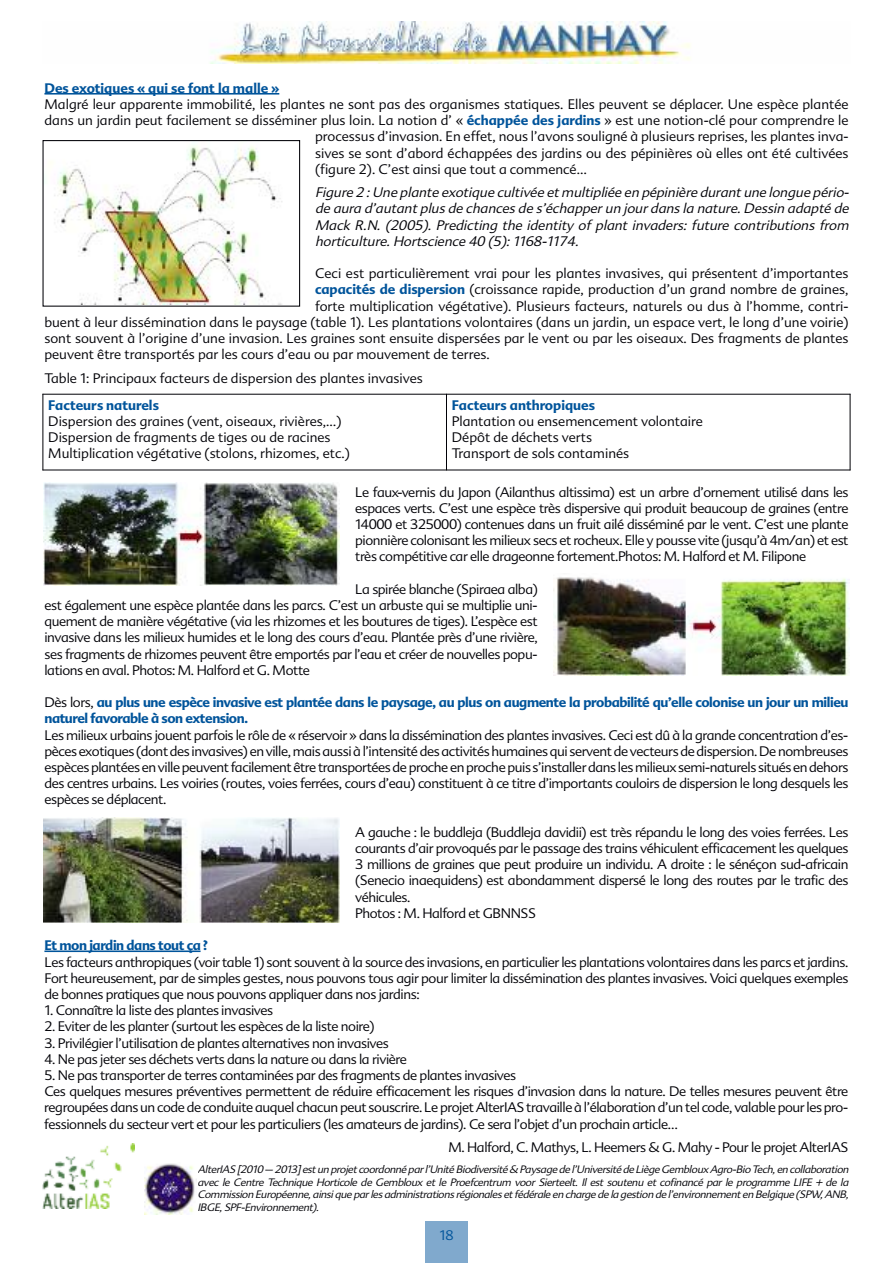
<style>
.page{position:relative;width:893px;height:1263px;background:#fff}
.page>*{position:absolute;margin:0;border:0;box-sizing:border-box;transform-origin:0 0}
.t1{font:300 13.5px/16.2px "Advert";letter-spacing:-.03em;color:#000006;text-align:justify}
.t2{font:300 13.5px/16.2px "Advert";color:#000006}
.t3{font:italic 300 13.5px/16.2px "Advert";color:#000006;text-align:justify}
.t4{font:700 13.5px/16.2px "Advert";letter-spacing:-.03em;color:#00549b}
.t5{font:700 13.5px "Advert";color:#00549b}
.t6{font:300 13.5px "Advert";color:#00549b}
.t7{font:italic 300 10.5px/12.6px "Advert";letter-spacing:-.03em;color:#000006;text-align:justify}
.s1{font-weight:700;color:#00549b}
.s2{font-weight:300;color:#000006}
</style>
<div class="page">
<img style="left:210px;top:21px;width:480px;height:43px">
<div style="left:425px;top:1220px;width:43px;height:43px;background:#80a9cd"></div>
<hr style="left:44px;top:93px;width:235px;height:2px;background:#00549b">
<img style="left:50px;top:146px;width:232px;height:159px">
<div style="left:43px;top:140px;width:257px;height:167px;border:1px solid #000006"></div>
<hr style="left:43px;top:394px;width:1px;height:76px;background:#000006">
<hr style="left:446px;top:394px;width:1px;height:76px;background:#000006">
<hr style="left:850px;top:394px;width:1px;height:76px;background:#000006">
<hr style="left:43px;top:394px;width:807px;height:1px;background:#000006">
<hr style="left:43px;top:470px;width:807px;height:1px;background:#000006">
<hr style="left:44px;top:950px;width:157px;height:2px;background:#00549b">
<img style="left:44px;top:482px;width:295px;height:104px">
<img style="left:554px;top:577px;width:295px;height:99px">
<img style="left:44px;top:818px;width:295px;height:104px">
<img style="left:43px;top:1144px;width:92px;height:64px">
<img style="left:144px;top:1163px;width:53px;height:52px">
<p class="t5" style="left:44px;top:80px;width:236px">Des exotiques « qui se font la malle »</p>
<p class="t2" style="left:44px;top:96px;width:806px">Malgré leur apparente immobilité, les plantes ne sont pas des organismes statiques. Elles peuvent se déplacer. Une espèce plantée</p>
<p class="t2" style="left:44px;top:112px;width:806px">dans un jardin peut facilement se disséminer plus loin. La notion d’ « <span class="s1">échappée des jardins</span> » est une notion-clé pour comprendre le</p>
<p class="t2" style="left:315px;top:129px;width:535px">processus d’invasion. En effet, nous l’avons souligné à plusieurs reprises, les plantes inva-</p>
<p class="t2" style="left:315px;top:145px;width:535px">sives se sont d’abord échappées des jardins ou des pépinières où elles ont été cultivées</p>
<p class="t2" style="left:315px;top:161px;width:273px">(figure 2). C’est ainsi que tout a commencé…</p>
<p class="t3" style="left:315px;top:184px;width:537px">Fig ure 2 : Une plante exotiq ue cultivée et multipliée en pépinière durant une long ue pério&shy;de aura d’autant plus de chances de s’échapper un jour dans la nature. Dessin adapté de Mack R.N. (2005). Predicting the identity of plant invaders: future contributions from horticulture. Hortscience 40 (5): 1168-1174.</p>
<p class="t2" style="left:315px;top:265px;width:535px">Ceci est particulièrement vrai pour les plantes invasives, qui présentent d’importantes</p>
<p class="t2" style="left:315px;top:282px;width:535px"><span class="s1">capacités de dispersion</span> (croissance rapide, production d’un grand nombre de graines,</p>
<p class="t2" style="left:315px;top:298px;width:535px">forte multiplication végétative). Plusieurs facteurs, naturels ou dus à l’homme, contri-</p>
<p class="t2" style="left:44px;top:314px;width:806px">buent à leur dissémination dans le paysage (table 1). Les plantations volontaires (dans un jardin, un espace vert, le long d’une voirie)</p>
<p class="t2" style="left:44px;top:330px;width:806px">sont souvent à l’origine d’une invasion. Les graines sont ensuite dispersées par le vent ou par les oiseaux. Des fragments de plantes</p>
<p class="t2" style="left:44px;top:346px;width:447px">peuvent être transportés par les cours d’eau ou par mouvement de terres.</p>
<p class="t2" style="left:44px;top:370px;width:380px">Table 1: Principaux facteurs de dispersion des plantes invasives</p>
<p class="t5" style="left:48px;top:397px;width:112px">Facteurs naturels</p>
<p class="t2" style="left:48px;top:413px;width:303px">Dispersion des graines (vent, oiseaux, rivières,…)<br>Dispersion de fragments de tiges ou de racines<br>Multiplication végétative (stolons, rhizomes, etc.)</p>
<p class="t5" style="left:452px;top:397px;width:145px">Facteurs anthropiques</p>
<p class="t2" style="left:452px;top:413px;width:253px">Plantation ou ensemencement volontaire<br>Dépôt de déchets verts<br>Transport de sols contaminés</p>
<p class="t1" style="left:355px;top:484px;width:495px">Le faux-vernis du Japon (Ailanthus altissima) est un arbre d’ornement utilisé dans les espaces verts. C’est une espèce très dispersive qui produit beaucoup de graines (entre 14000 et 325000) contenues dans un fruit ailé disséminé par le vent. C’est une plante pionnière colonisant les milieux secs et rocheux. Elle y pousse vite (jusqu’à 4m/an) et est très compétitive car elle drageonne fortement.Photos: M. Halford et M. Filipone</p>
<p class="t1" style="left:44px;top:581px;width:495px;text-indent:311px">La spirée blanche (Spiraea alba) est également une espèce plantée dans les parcs. C’est un arbuste qui se multiplie uni&shy;quement de manière végétative (via les rhizomes et les boutures de tiges). L’espèce est invasive dans les milieux humides et le long des cours d’eau. Plantée près d’une rivière, ses fragments de rhizomes peuvent être emportés par l’eau et créer de nouvelles popu&shy;lations en aval. Photos: M. Halford et G. Motte</p>
<p class="t4" style="left:44px;top:694px;width:806px"><span class="s2">Dès lors,</span> au plus une espèce invasive est plantée dans le paysage, au plus on augmente la probabilité qu’elle colonise un jour un milieu naturel favorable à son extension.</p>
<p class="t1" style="left:44px;top:727px;width:806px">Les milieux urbains jouent parfois le rôle de « réservoir » dans la dissémination des plantes invasives. Ceci est dû à la grande concentration d’es&shy;pècesexotiques (dontdes invasives)enville,maisaussiàl’intensitédesactivitéshumainesqui serventdevecteursdedispersion.Denombreuses espècesplantéesenvillepeuventfacilementêtretransportéesdeprocheenprochepuis s’installerdans lesmilieuxsemi-naturels situésendehors des centres urbains. Les voiries (routes, voies ferrées, cours d’eau) constituent à ce titre d’importants couloirs de dispersion le long desquels les espèces se déplacent.</p>
<p class="t1" style="left:355px;top:824px;width:495px;text-align:left">A gauche : le buddleja (Buddleja davidii) est très répandu le long des voies ferrées. Les courants d’air provoqués par le passage des trains véhiculent efficacement les quelques 3 millions de graines que peut produire un individu. A droite : le sénéçon sud-africain (Senecio inaequidens) est abondamment dispersé le long des routes par le trafic des véhicules.<br>Photos : M. Halford et GBNNSS</p>
<p class="t4" style="left:44px;top:937px;width:165px">Et mon jardin dans tout ça ?</p>
<p class="t1" style="left:44px;top:954px;width:806px">Les facteurs anthropiques (voir table 1) sont souvent à la source des invasions, en particulier les plantations volontaires dans les parcs et jardins.<br>Fort heureusement, par de simples gestes, nous pouvons tous agir pour limiter la dissémination des plantes invasives. Voici quelques exemples de bonnes pratiques que nous pouvons appliquer dans nos jardins:</p>
<p class="t1" style="left:44px;top:1002px;width:230px">1. Connaître la liste des plantes invasives</p>
<p class="t1" style="left:44px;top:1018px;width:332px">2. Eviter de les planter (surtout les espèces de la liste noire)</p>
<p class="t1" style="left:44px;top:1035px;width:346px">3. Privilégier l’utilisation de plantes alternatives non invasives</p>
<p class="t1" style="left:44px;top:1051px;width:364px">4. Ne pas jeter ses déchets verts dans la nature ou dans la rivière</p>
<p class="t1" style="left:44px;top:1067px;width:806px;text-align:left">5. Ne pas transporter de terres contaminées par des fragments de plantes invasives<br>Ces quelques mesures préventives permettent de réduire efficacement les risques d’invasion dans la nature. De telles mesures peuvent être regroupées dans un code de conduite auquel chacun peut souscrire. Le projet AlterIAS travaille à l’élaboration d’un tel code, valable pour les pro&shy;fessionnels du secteur vert et pour les particuliers (les amateurs de jardins). Ce sera l’objet d’un prochain article…</p>
<p class="t1" style="left:448px;top:1139px;width:401px">M. Halford, C. Mathys, L. Heemers &amp; G. Mahy - Pour le projet AlterIAS</p>
<p class="t7" style="left:198px;top:1163px;width:654px">AlterIAS [2010 – 2013] est un projet coordonné par l’Unité Biodiversité &amp; Paysag e de l’Université de Lièg e Gembloux Ag ro-Bio Tech, en collaboration avec le Centre Techniq ue Horticole de Gembloux et le Proefcentrum voor Sierteelt. Il est soutenu et cofinancé par le prog ramme LIFE + de la Commission Européenne, ainsi q ue par les administrations rég ionales et fédérale en charge de la gestion de l’environnement en Belg iq ue (SPW, ANB, IBGE, SPF-Environnement).</p>
<p class="t6" style="left:439px;top:1227px;width:16px">18</p>
</div>
